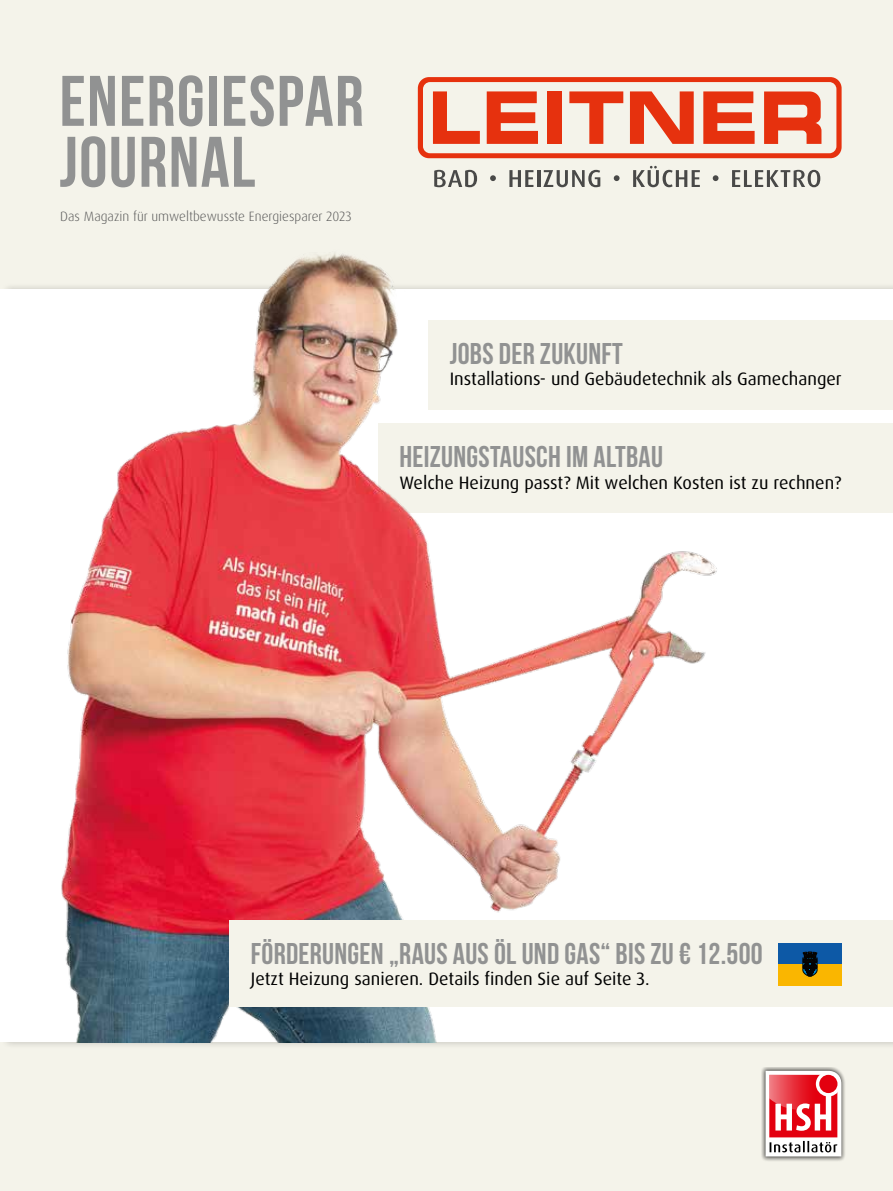
<style>
.page{position:relative;width:893px;height:1191px;background:#f4f3ea}
.page>*{position:absolute;margin:0;border:0;box-sizing:border-box;transform-origin:0 0}
.t1{font:700 71.4px/60.9px "Bebas Neue";letter-spacing:.02em;color:#919292}
.t2{font:700 30px "Bebas Neue";letter-spacing:.01em;color:#919292}
.t3{font:18px "Dax Pro";color:#000}
.t4{font:300 13.5px "Dax Pro";color:#565656}
</style>
<div class="page">
<div style="left:0;top:289px;width:893px;height:753px;background:#fff"></div>
<svg style="left:761px;top:1067px;width:84px;height:94px"></svg>
<svg style="left:766px;top:1070px;width:75px;height:86px;background:#e67f86"></svg>
<svg style="left:418px;top:77px;width:424px;height:81px"></svg>
<svg style="left:434px;top:170px;width:43px;height:17px"></svg>
<svg style="left:490px;top:175px;width:6px;height:6px"></svg>
<svg style="left:509px;top:170px;width:24px;height:17px"></svg>
<hr style="left:537px;top:170px;width:3px;height:17px;background:#494948">
<svg style="left:543px;top:170px;width:57px;height:17px"></svg>
<svg style="left:614px;top:175px;width:6px;height:6px"></svg>
<svg style="left:633px;top:166px;width:67px;height:21px"></svg>
<svg style="left:713px;top:175px;width:5px;height:6px"></svg>
<svg style="left:732px;top:170px;width:88px;height:17px"></svg>
<div style="left:378px;top:423px;width:515px;height:89px;background:#f4f3ea"></div>
<div style="left:428px;top:320px;width:465px;height:89px;background:#f4f3ea"></div>
<img style="left:47px;top:253px;width:719px;height:789px">
<div style="left:230px;top:920px;width:663px;height:86px;background:#f4f3ea"></div>
<div style="left:778px;top:943px;width:64px;height:21px;background:#0d59a6"></div>
<div style="left:778px;top:964px;width:64px;height:21px;background:#fab600"></div>
<svg style="left:803px;top:952px;width:14px;height:24px"></svg>
<h1 class="t1" style="left:60px;top:70px;width:306px">ENERGIESPAR<br>JOURNAL</h1>
<p class="t4" style="left:60px;top:208px;width:293px">Das Magazin für umweltbewusste Energiesparer 2023</p>
<h2 class="t2" style="left:450px;top:337px;width:175px">JOBS DER ZUKUNFT</h2>
<p class="t3" style="left:450px;top:367px;width:394px">Installations- und Gebäudetechnik als Gamechanger</p>
<h2 class="t2" style="left:399px;top:440px;width:265px">HEIZUNGSTAUSCH IM ALTBAU</h2>
<p class="t3" style="left:399px;top:471px;width:444px">Welche Heizung passt? Mit welchen Kosten ist zu rechnen?</p>
<h2 class="t2" style="left:251px;top:937px;width:513px">FÖRDERUNGEN „RAUS AUS ÖL UND GAS“ BIS ZU € 12.500</h2>
<p class="t3" style="left:251px;top:967px;width:400px">Jetzt Heizung sanieren. Details finden Sie auf Seite 3.</p>
</div>
